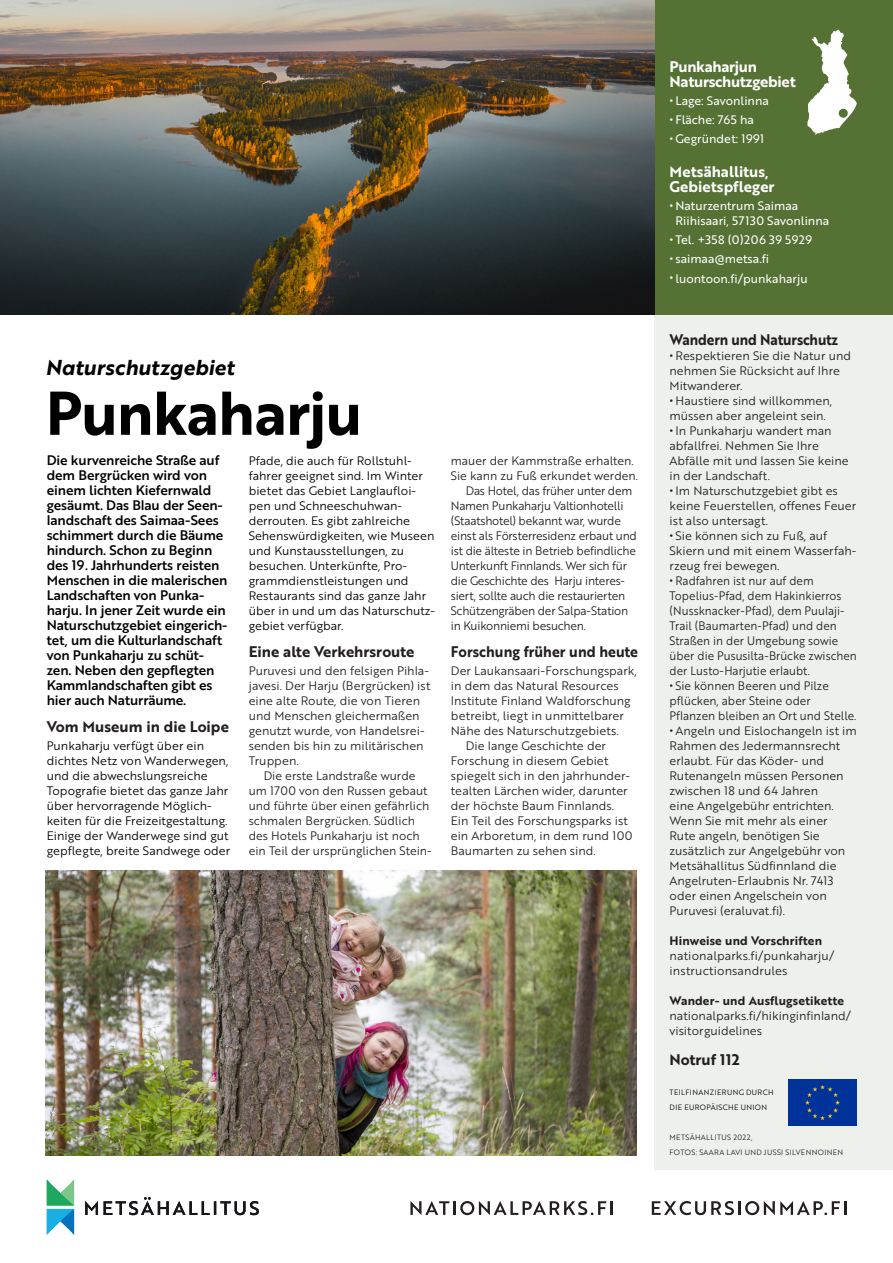
<style>
.page{position:relative;width:893px;height:1263px;background:#fff}
.page>*{position:absolute;margin:0;border:0;box-sizing:border-box;transform-origin:0 0}
.H1_Yläotsikko__aluee{font:60px "Brother 1816 Bold";letter-spacing:-.015em;color:#000001}
.H1_Yläotsikko__aluee-2{font:21px "Brother 1816 Bold Italic";letter-spacing:.005em;color:#000001}
.H2_Väliotsikko{font:15px "Brother 1816 Bold";color:#231f20}
.H2_Väliotsikko_valko{font:15px/15px "Brother 1816 Bold";letter-spacing:-.02em;color:#fff}
.H2_Väliotsikko_valko-2{font:15px/15px "Brother 1816 Bold";color:#fff}
.H2_Väliotsikko-2{font:15px "Brother 1816 Bold";color:#231f20;scale:.95 1}
.H2_Väliotsikko-3{font:15px "Brother 1816 Bold";color:#231f20;scale:.92 1}
.P_Ingressi{font:13.5px/15px "Brother 1816 Medium";letter-spacing:-.01em;color:#000002}
.P_Leipäteksti{font:12px/15px "Brother 1816 Book";color:#231f20}
.P_Ei_sisenn__leipäte{font:12px/15px "Brother 1816 Book";color:#000002}
.P_Ei_sisenn__leipäte-2{font:12px/15px "Brother 1816 Book";color:#231f20}
.P_Leipäteksti-2{font:12px/15px "Brother 1816 Book";letter-spacing:-.02em;color:#231f20;scale:.96 1}
.P_Leipäteksti-3{font:12px/15px "Brother 1816 Book";color:#231f20;scale:.94 1}
.P_Bullet_list_valkoi{font:12px/15px "Brother 1816 Regular";color:#fff}
.P_Leipäteksti-4{font:12px/15px "Brother 1816 Book";color:#231f20;scale:.95 1}
.H2_Väliotsikko-4{font:12px "Brother 1816 Bold";letter-spacing:.01em;color:#231f20}
.P_Bullet_list_valkoi-2{font:12px "Brother 1816 Regular";letter-spacing:.04em;color:#fff}
.P_Tekijätiedot{font:7.5px "Brother 1816 Book";letter-spacing:.05em;color:#231f20}
.P_Tekijätiedot-2{font:7.5px/15px "Brother 1816 Book";letter-spacing:.05em;color:#000001}
.s1{font-family:"Brother 1816 Book";font-size:15px}
.s2{font-size:15px}
</style>
<div class="page">
<svg style="left:652px;top:1201px;width:82px;height:14px"></svg>
<hr style="left:738px;top:1201px;width:3px;height:14px;background:#231f20">
<svg style="left:745px;top:1201px;width:95px;height:14px"></svg>
<hr style="left:844px;top:1201px;width:3px;height:14px;background:#231f20">
<svg style="left:410px;top:1201px;width:39px;height:14px"></svg>
<hr style="left:453px;top:1201px;width:3px;height:14px;background:#231f20">
<svg style="left:460px;top:1201px;width:153px;height:14px"></svg>
<div style="left:653px;top:0;width:240px;height:315px;background:#557134"></div>
<div style="left:655px;top:315px;width:238px;height:855px;background:#eef1eb"></div>
<svg style="left:807px;top:30px;width:50px;height:105px"></svg>
<div style="left:839px;top:109px;width:9px;height:9px;background:#557134;border-radius:50%"></div>
<svg style="left:85px;top:1197px;width:174px;height:18px"></svg>
<svg style="left:47px;top:1179px;width:27px;height:56px"></svg>
<img style="left:0;top:0;width:655px;height:315px">
<img style="left:46px;top:870px;width:590px;height:285px">
<div style="left:789px;top:1080px;width:68px;height:45px;background:#039"></div>
<h1 class="H1_Yläotsikko__aluee-2" style="left:46px;top:351px;width:190px">Naturschutzgebiet</h1>
<h1 class="H1_Yläotsikko__aluee" style="left:46px;top:368px;width:318px">Punkaharju</h1>
<p class="P_Ingressi" style="left:47px;top:452px;width:182px">Die kurvenreiche Straße auf dem Bergrücken wird von einem lichten Kiefernwald gesäumt. Das Blau der Seen&shy;landschaft des Saimaa-Sees schimmert durch die Bäume hindurch. Schon zu Beginn des 19. Jahrhunderts reisten<br>Menschen in die malerischen<br>Landschaften von Punka&shy;harju. In jener Zeit wurde ein<br>Naturschutzgebiet eingerich&shy;tet, um die Kulturlandschaft von Punkaharju zu schüt&shy;zen. Neben den gepflegten<br>Kammlandschaften gibt es hier auch Naturräume.</p>
<h2 class="H2_Väliotsikko" style="left:47px;top:715px;width:184px">Vom Museum in die Loipe</h2>
<p class="P_Ei_sisenn__leipäte" style="left:47px;top:737px;width:185px">Punkaharju verfügt über ein dichtes Netz von Wanderwegen, und die abwechslungsreiche<br>Topografie bietet das ganze Jahr über hervorragende Möglich&shy;keiten für die Freizeitgestaltung.<br>Einige der Wanderwege sind gut gepflegte, breite Sandwege oder</p>
<p class="P_Ei_sisenn__leipäte" style="left:249px;top:452px;width:188px">Pfade, die auch für Rollstuhl&shy;fahrer geeignet sind. Im Winter bietet das Gebiet Langlaufloi&shy;pen und Schneeschuhwan&shy;derrouten. Es gibt zahlreiche<br>Sehenswürdigkeiten, wie Museen und Kunstausstellungen, zu besuchen. Unterkünfte, Pro&shy;grammdienstleistungen und<br>Restaurants sind das ganze Jahr über in und um das Naturschutz&shy;gebiet verfügbar.</p>
<h2 class="H2_Väliotsikko" style="left:249px;top:640px;width:167px">Eine alte Verkehrsroute</h2>
<p class="P_Ei_sisenn__leipäte-2" style="left:249px;top:662px;width:183px">Puruvesi und den felsigen Pihla&shy;javesi. Der Harju (Bergrücken) ist eine alte Route, die von Tieren und Menschen gleichermaßen genutzt wurde, von Handelsrei&shy;senden bis hin zu militärischen<br>Truppen.</p>
<p class="P_Leipäteksti" style="left:249px;top:767px;width:184px;text-indent:15px">Die erste Landstraße wurde um 1700 von den Russen gebaut und führte über einen gefährlich schmalen Bergrücken. Südlich des Hotels Punkaharju ist noch ein Teil der ursprünglichen Stein-</p>
<p class="P_Leipäteksti" style="left:451px;top:452px;width:189px">mauer der Kammstraße erhalten.<br>Sie kann zu Fuß erkundet werden.</p>
<p class="P_Leipäteksti-2" style="left:451px;top:482px;width:195px;text-indent:15px">Das Hotel, das früher unter dem Namen Punkaharju Valtionhotelli (Staatshotel) bekannt war, wurde einst als Försterresidenz erbaut und ist die älteste in Betrieb befindliche Unterkunft Finnlands. Wer sich für die Geschichte des Harju interes&shy;siert, sollte auch die restaurierten Schützengräben der Salpa-Station in Kuikonniemi besuchen.</p>
<h2 class="H2_Väliotsikko-2" style="left:451px;top:640px;width:199px">Forschung früher und heute</h2>
<p class="P_Ei_sisenn__leipäte-2" style="left:451px;top:662px;width:187px">Der Laukansaari-Forschungspark, in dem das Natural Resources<br>Institute Finland Waldforschung betreibt, liegt in unmittelbarer<br>Nähe des Naturschutzgebiets.</p>
<p class="P_Leipäteksti" style="left:451px;top:737px;width:183px;text-indent:15px">Die lange Geschichte der<br>Forschung in diesem Gebiet spiegelt sich in den jahrhunder&shy;tealten Lärchen wider, darunter der höchste Baum Finnlands.<br>Ein Teil des Forschungsparks ist ein Arboretum, in dem rund 100<br>Baumarten zu sehen sind.</p>
<h2 class="H2_Väliotsikko_valko" style="left:670px;top:58px;width:128px">Punkaharjun<br>Naturschutzgebiet</h2>
<p class="P_Bullet_list_valkoi" style="left:670px;top:92px;width:101px"><span class="s1">•</span> Lage: Savonlinna</p>
<p class="P_Bullet_list_valkoi" style="left:670px;top:112px;width:86px"><span class="s1">•</span> Fläche: 765 ha</p>
<p class="P_Bullet_list_valkoi" style="left:670px;top:131px;width:96px"><span class="s1">•</span> Gegründet: 1991</p>
<h2 class="H2_Väliotsikko_valko-2" style="left:670px;top:163px;width:107px">Metsähallitus,<br>Gebietspfleger</h2>
<p class="P_Bullet_list_valkoi" style="left:676px;top:197px;width:155px;text-indent:-6px"><span class="s1">•</span> Naturzentrum Saimaa<br>Riihisaari, 57130 Savonlinna</p>
<p class="P_Bullet_list_valkoi-2" style="left:670px;top:231px;width:144px"><span class="s1">•</span> Tel. +358 (0)206 39 5929</p>
<p class="P_Bullet_list_valkoi" style="left:670px;top:251px;width:101px"><span class="s1">•</span> saimaa@metsa.fi</p>
<p class="P_Bullet_list_valkoi" style="left:670px;top:270px;width:140px"><span class="s1">•</span> luontoon.fi/punkaharju</p>
<h2 class="H2_Väliotsikko-3" style="left:670px;top:328px;width:185px">Wandern und Naturschutz</h2>
<p class="P_Leipäteksti" style="left:670px;top:347px;width:183px"><span class="s2">•</span> Respektieren Sie die Natur und nehmen Sie Rücksicht auf Ihre<br>Mitwanderer.</p>
<p class="P_Leipäteksti" style="left:670px;top:392px;width:164px"><span class="s2">•</span> Haustiere sind willkommen, müssen aber angeleint sein.</p>
<p class="P_Leipäteksti" style="left:670px;top:422px;width:181px"><span class="s2">•</span> In Punkaharju wandert man abfallfrei. Nehmen Sie Ihre<br>Abfälle mit und lassen Sie keine in der Landschaft.</p>
<p class="P_Leipäteksti" style="left:670px;top:482px;width:188px"><span class="s2">•</span> Im Naturschutzgebiet gibt es keine Feuerstellen, offenes Feuer ist also untersagt.</p>
<p class="P_Leipäteksti" style="left:670px;top:527px;width:188px"><span class="s2">•</span> Sie können sich zu Fuß, auf<br>Skiern und mit einem Wasserfah&shy;rzeug frei bewegen.</p>
<p class="P_Leipäteksti-3" style="left:670px;top:572px;width:201px"><span class="s2">•</span> Radfahren ist nur auf dem<br>Topelius-Pfad, dem Hakinkierros (Nussknacker-Pfad), dem Puulaji-<br>Trail (Baumarten-Pfad) und den<br>Straßen in der Umgebung sowie über die Pususilta-Brücke zwischen der Lusto-Harjutie erlaubt.</p>
<p class="P_Leipäteksti-4" style="left:670px;top:677px;width:198px"><span class="s2">•</span> Sie können Beeren und Pilze pflücken, aber Steine oder<br>Pflanzen bleiben an Ort und Stelle.</p>
<p class="P_Leipäteksti" style="left:670px;top:722px;width:189px"><span class="s2">•</span> Angeln und Eislochangeln ist im<br>Rahmen des Jedermannsrecht erlaubt. Für das Köder- und<br>Rutenangeln müssen Personen zwischen 18 und 64 Jahren<br>eine Angelgebühr entrichten.<br>Wenn Sie mit mehr als einer<br>Rute angeln, benötigen Sie zusätzlich zur Angelgebühr von<br>Metsähallitus Südfinnland die<br>Angelruten-Erlaubnis Nr. 7413 oder einen Angelschein von<br>Puruvesi (eraluvat.fi).</p>
<h2 class="H2_Väliotsikko-4" style="left:670px;top:931px;width:154px">Hinweise und Vorschriften</h2>
<p class="P_Ei_sisenn__leipäte-2" style="left:670px;top:947px;width:166px">nationalparks.fi/punkaharju/ instructionsandrules</p>
<h2 class="H2_Väliotsikko-4" style="left:670px;top:991px;width:176px">Wander- und Ausflugsetikette</h2>
<p class="P_Ei_sisenn__leipäte-2" style="left:670px;top:1007px;width:183px">nationalparks.fi/hikinginfinland/ visitorguidelines</p>
<h2 class="H2_Väliotsikko" style="left:670px;top:1048px;width:72px">Notruf 112</h2>
<p class="P_Tekijätiedot-2" style="left:670px;top:1084px;width:106px">TEILFINANZIERUNG DURCH<br>DIE EUROPÄISCHE UNION</p>
<p class="P_Tekijätiedot" style="left:670px;top:1132px;width:84px">METSÄHALLITUS 2022,</p>
<p class="P_Tekijätiedot" style="left:670px;top:1147px;width:175px">FOTOS: SAARA LAVI UND JUSSI SILVENNOINEN</p>
</div>
